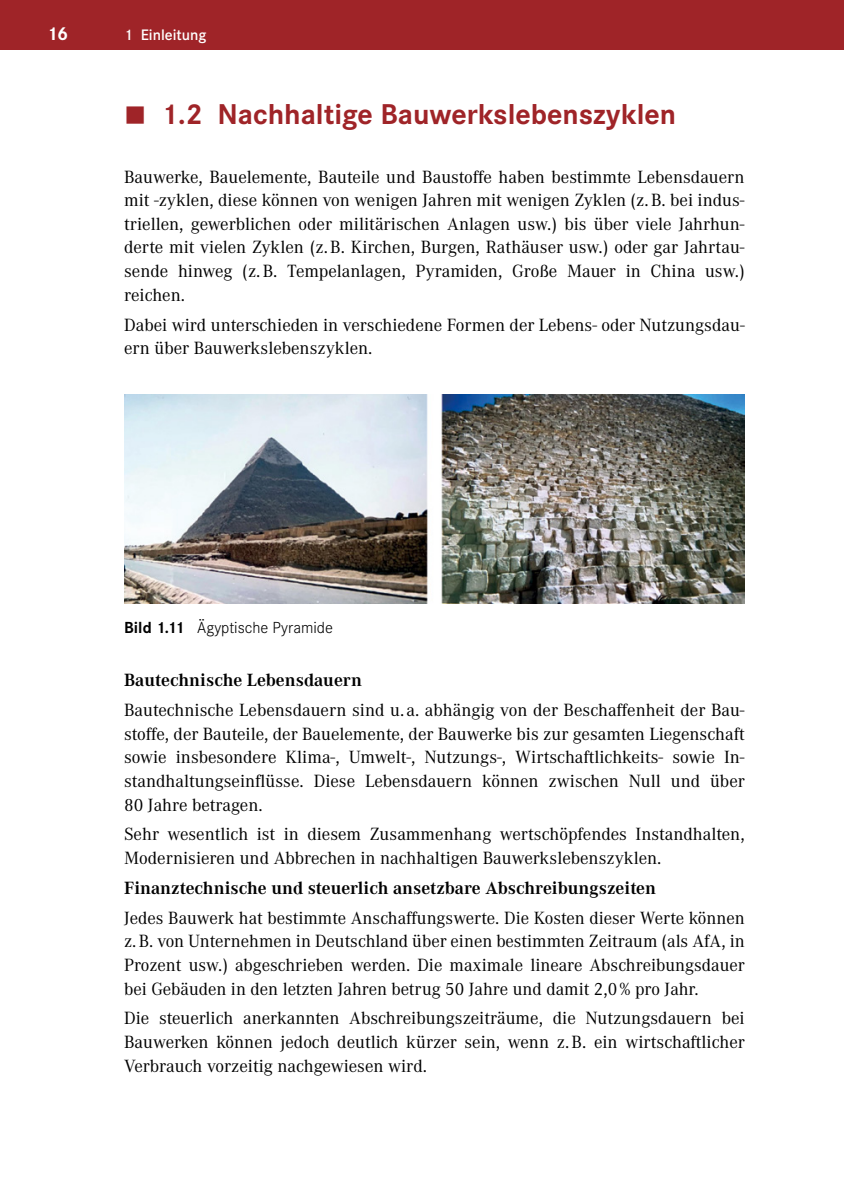
<style>
.page{position:relative;width:844px;height:1191px;background:#fff}
.page>*{position:absolute;margin:0;border:0;box-sizing:border-box;transform-origin:0 0}
.t1{font:700 29.75px "Corporate S Pro";color:#9f2428}
.t2{font:700 19.25px "Corporate S Pro";color:#fff}
.t3{font:18.38px/23.6px "Corporate A Pro";color:#000;text-align:justify}
.t4{font:700 18.38px "Corporate A Pro";color:#000}
.t5{font:300 16.62px "Corporate S Pro";color:#000}
.t6{font:600 15.75px "Corporate S Pro";color:#fff}
.s1{font-weight:700}
</style>
<div class="page">
<div style="left:0;top:0;width:843px;height:50px;background:#9f2428"></div>
<hr style="left:843px;top:0;width:1px;height:50px;background:#9f2428">
<img style="left:124px;top:394px;width:620px;height:209px">
<p class="t2" style="left:50px;top:18px;width:20px">16</p>
<p class="t6" style="left:124px;top:23px;width:84px">1 Einleitung</p>
<h1 class="t1" style="left:161px;top:91px;width:516px">1.2 Nachhaltige Bauwerkslebenszyklen</h1>
<p class="t3" style="left:124px;top:164px;width:622px">Bauwerke, Bauelemente, Bauteile und Baustoffe haben bestimmte Lebensdauern mit -zyklen, diese können von wenigen Jahren mit wenigen Zyklen (z. B. bei indus&shy;triellen, gewerblichen oder militärischen Anlagen usw.) bis über viele Jahrhun&shy;derte mit vielen Zyklen (z. B. Kirchen, Burgen, Rathäuser usw.) oder gar Jahrtau&shy;sende hinweg (z. B. Tempelanlagen, Pyramiden, Große Mauer in China usw.) reichen.</p>
<p class="t3" style="left:124px;top:312px;width:622px">Dabei wird unterschieden in verschiedene Formen der Lebens- oder Nutzungsdau&shy;ern über Bauwerkslebenszyklen.</p>
<p class="t5" style="left:124px;top:615px;width:210px"><span class="s1">Bild 1.11</span> Ägyptische Pyramide</p>
<p class="t4" style="left:124px;top:667px;width:239px">Bautechnische Lebensdauern</p>
<p class="t3" style="left:124px;top:697px;width:622px">Bautechnische Lebensdauern sind u. a. abhängig von der Beschaffenheit der Bau&shy;stoffe, der Bauteile, der Bauelemente, der Bauwerke bis zur gesamten Liegenschaft sowie insbesondere Klima-, Umwelt-, Nutzungs-, Wirtschaftlichkeits- sowie In&shy;standhaltungseinflüsse. Diese Lebensdauern können zwischen Null und über 80 Jahre betragen.</p>
<p class="t3" style="left:124px;top:821px;width:622px">Sehr wesentlich ist in diesem Zusammenhang wertschöpfendes Instandhalten,<br>Modernisieren und Abbrechen in nachhaltigen Bauwerkslebenszyklen.</p>
<p class="t4" style="left:124px;top:875px;width:533px">Finanztechnische und steuerlich ansetzbare Abschreibungszeiten</p>
<p class="t3" style="left:124px;top:905px;width:622px">Jedes Bauwerk hat bestimmte Anschaffungswerte. Die Kosten dieser Werte können z. B. von Unternehmen in Deutschland über einen bestimmten Zeitraum (als AfA, in Prozent usw.) abgeschrieben werden. Die maximale lineare Abschreibungsdauer bei Gebäuden in den letzten Jahren betrug 50 Jahre und damit 2,0 % pro Jahr.</p>
<p class="t3" style="left:124px;top:1005px;width:622px">Die steuerlich anerkannten Abschreibungszeiträume, die Nutzungsdauern bei Bauwerken können jedoch deutlich kürzer sein, wenn z. B. ein wirtschaftlicher Verbrauch vorzeitig nachgewiesen wird.</p>
</div>
